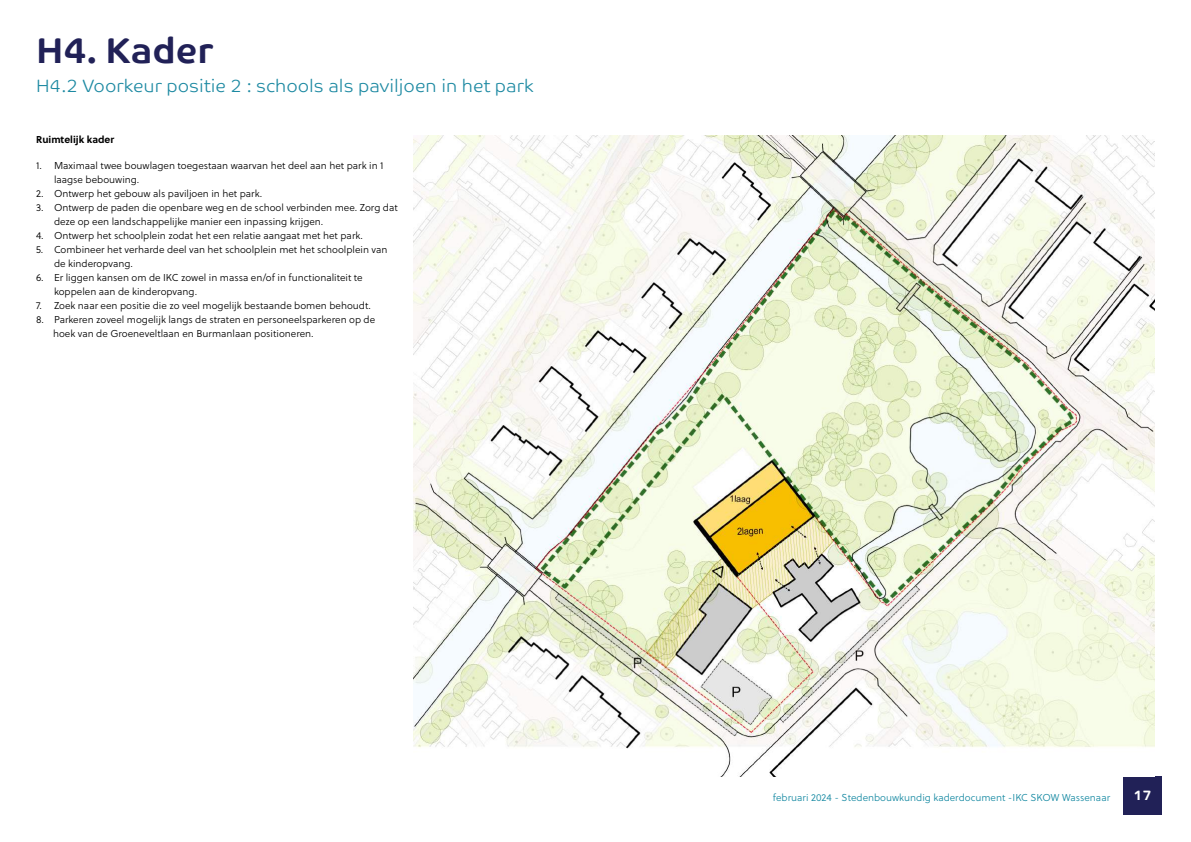
<style>
.page{position:relative;width:1191px;height:842px;background:#fff}
.page>*{position:absolute;margin:0;border:0;box-sizing:border-box;transform-origin:0 0}
.t1{font:700 36px "Co Text";color:#212157}
.t2{font:300 18px "Co Text";color:#1c89a2}
.t3{font:700 14px "Co Text";color:#fff}
.t4{font:300 10px/14px "Soleil";color:#000}
.t5{font:300 10px "Soleil";color:#1589a2}
.t6{font:700 10px "Soleil";color:#000}
</style>
<div class="page">
<div style="left:1123px;top:776px;width:38px;height:38px;background:#212157"></div>
<img style="left:414px;top:136px;width:741px;height:640px">
<h1 class="t1" style="left:36px;top:35px;width:179px">H4. Kader</h1>
<h2 class="t2" style="left:36px;top:78px;width:499px">H4.2 Voorkeur positie 2 : schools als paviljoen in het park</h2>
<p class="t6" style="left:36px;top:136px;width:80px">Ruimtelijk kader</p>
<p class="t4" style="left:54px;top:160px;width:331px;text-indent:-18px">1. Maximaal twee bouwlagen toegestaan waarvan het deel aan het park in 1 laagse bebouwing.</p>
<p class="t4" style="left:36px;top:188px;width:228px">2. Ontwerp het gebouw als paviljoen in het park.</p>
<p class="t4" style="left:54px;top:202px;width:345px;text-indent:-18px">3. Ontwerp de paden die openbare weg en de school verbinden mee. Zorg dat deze op een landschappelijke manier een inpassing krijgen.</p>
<p class="t4" style="left:36px;top:230px;width:328px">4. Ontwerp het schoolplein zodat het een relatie aangaat met het park.</p>
<p class="t4" style="left:54px;top:244px;width:335px;text-indent:-18px">5. Combineer het verharde deel van het schoolplein met het schoolplein van de kinderopvang.</p>
<p class="t4" style="left:54px;top:272px;width:310px;text-indent:-18px">6. Er liggen kansen om de IKC zowel in massa en/of in functionaliteit te koppelen aan de kinderopvang.</p>
<p class="t4" style="left:36px;top:300px;width:336px">7. Zoek naar een positie die zo veel mogelijk bestaande bomen behoudt.</p>
<p class="t4" style="left:53px;top:314px;width:324px;text-indent:-17px">8. Parkeren zoveel mogelijk langs de straten en personeelsparkeren op de hoek van de Groeneveltlaan en Burmanlaan positioneren.</p>
<p class="t5" style="left:773px;top:793px;width:339px">februari 2024 - Stedenbouwkundig kaderdocument -IKC SKOW Wassenaar</p>
<h3 class="t3" style="left:1133px;top:789px;width:20px">17</h3>
</div>
